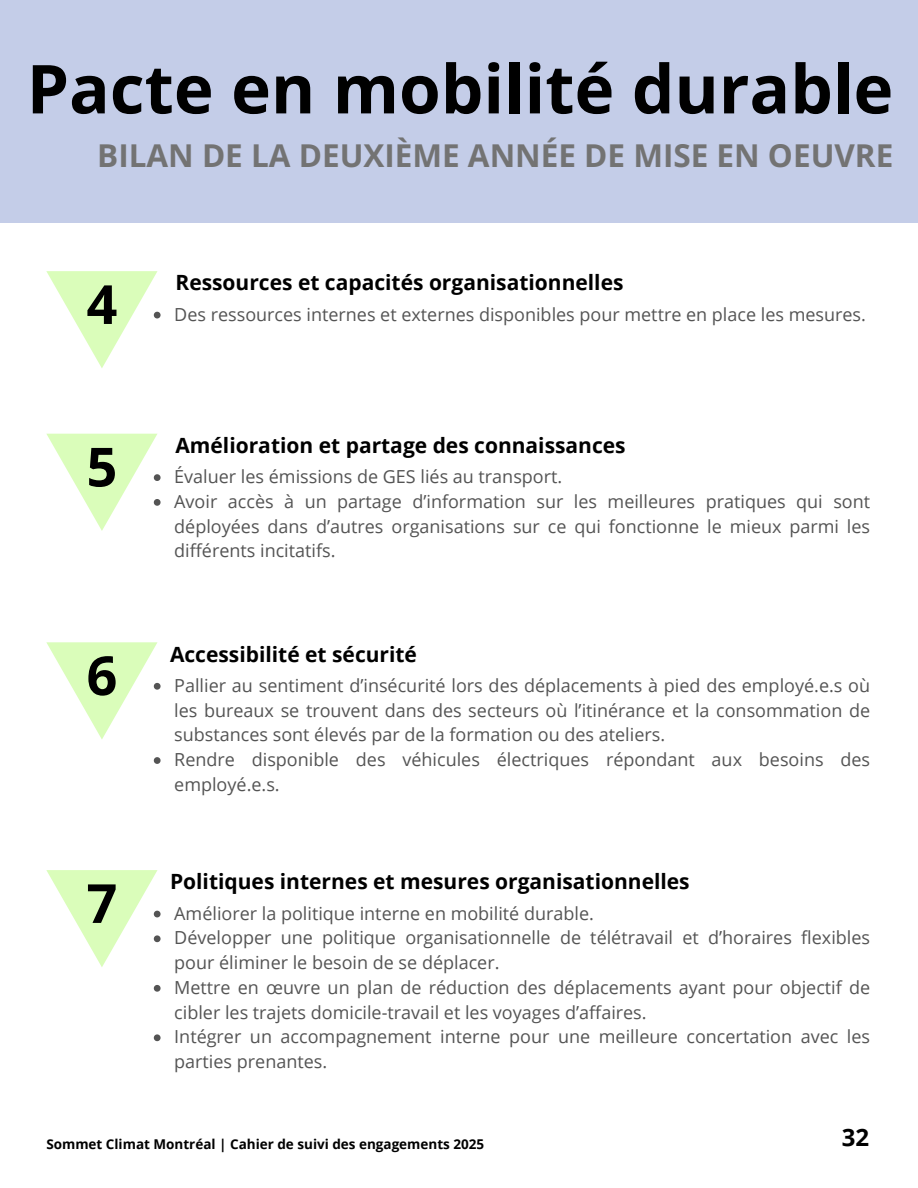
<style>
.page{position:relative;width:918px;height:1188px;background:#fff}
.page>*{position:absolute;margin:0;border:0;box-sizing:border-box;transform-origin:0 0}
.t1{font:700 67.5px "Open Sans";color:#000}
.t2{font:700 54px "Open Sans";color:#000}
.t3{font:700 31.5px "Open Sans";color:#737373}
.t4{font:700 24px "Open Sans";color:#000}
.t5{font:700 21px "Open Sans";color:#000}
.t6{font:18px/24.8px "Open Sans";color:#545454}
.t7{font:700 13.5px "Open Sans";color:#000}
</style>
<div class="page">
<div style="left:0;top:0;width:918px;height:223px;background:#c4cde8"></div>
<svg style="left:46px;top:271px;width:115px;height:97px"></svg>
<svg style="left:46px;top:434px;width:115px;height:97px"></svg>
<svg style="left:46px;top:642px;width:115px;height:97px"></svg>
<svg style="left:154px;top:757px;width:7px;height:7px"></svg>
<svg style="left:46px;top:870px;width:115px;height:97px"></svg>
<svg style="left:154px;top:985px;width:7px;height:7px"></svg>
<svg style="left:154px;top:1034px;width:7px;height:7px"></svg>
<p class="t1" style="left:27px;top:41px;width:868px">Pacte en mobilité durable</p>
<p class="t3" style="left:97px;top:134px;width:798px">BILAN DE LA DEUXIÈME ANNÉE DE MISE EN OEUVRE</p>
<p class="t2" style="left:87px;top:266px;width:32px">4</p>
<p class="t2" style="left:87px;top:429px;width:32px">5</p>
<p class="t2" style="left:87px;top:637px;width:32px">6</p>
<p class="t2" style="left:87px;top:865px;width:32px">7</p>
<h1 class="t5" style="left:176px;top:268px;width:450px">Ressources et capacités organisationnelles</h1>
<h2 class="t6" style="left:174px;top:301px;width:693px">Des ressources internes et externes disponibles pour mettre en place les mesures.</h2>
<p class="t5" style="left:176px;top:431px;width:452px">Amélioration et partage des connaissances</p>
<h2 class="t6" style="left:174px;top:464px;width:390px">Évaluer les émissions de GES liés au transport.</h2>
<p class="t6" style="left:174px;top:489px;width:697px;text-align:justify">Avoir accès à un partage d’information sur les meilleures pratiques qui sont déployées dans d’autres organisations sur ce qui fonctionne le mieux parmi les différents incitatifs.</p>
<p class="t5" style="left:170px;top:639px;width:249px">Accessibilité et sécurité</p>
<h2 class="t6" style="left:174px;top:673px;width:697px;text-align:justify">Pallier au sentiment d’insécurité lors des déplacements à pied des employé.e.s où les bureaux se trouvent dans des secteurs où l’itinérance et la consommation de substances sont élevés par de la formation ou des ateliers.</h2>
<p class="t6" style="left:174px;top:747px;width:697px">Rendre disponible des véhicules électriques répondant aux besoins des employé.e.s.</p>
<p class="t5" style="left:170px;top:867px;width:521px">Politiques internes et mesures organisationnelles</p>
<h2 class="t6" style="left:174px;top:900px;width:421px">Améliorer la politique interne en mobilité durable.</h2>
<p class="t6" style="left:174px;top:925px;width:697px">Développer une politique organisationnelle de télétravail et d’horaires flexibles pour éliminer le besoin de se déplacer.</p>
<p class="t6" style="left:174px;top:975px;width:697px">Mettre en œuvre un plan de réduction des déplacements ayant pour objectif de cibler les trajets domicile-travail et les voyages d’affaires.</p>
<p class="t6" style="left:174px;top:1024px;width:697px">Intégrer un accompagnement interne pour une meilleure concertation avec les parties prenantes.</p>
<p class="t7" style="left:46px;top:1134px;width:439px">Sommet Climat Montréal | Cahier de suivi des engagements 2025</p>
<p class="t4" style="left:842px;top:1121px;width:29px">32</p>
</div>
